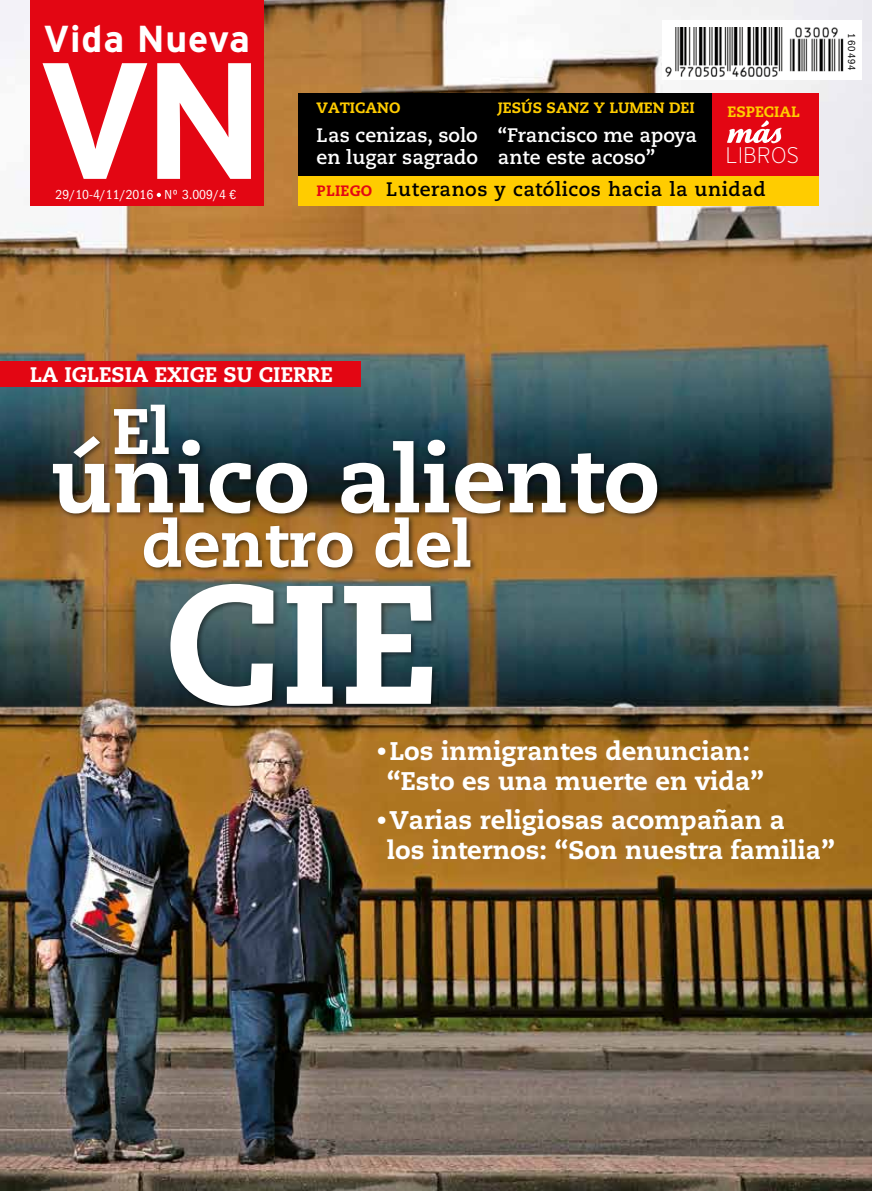
<style>
.page{position:relative;width:872px;height:1191px;background:#fff}
.page>*{position:absolute;margin:0;border:0;box-sizing:border-box;transform-origin:0 0}
.t1{font:800 168.3px "Caecilia LT Std";color:#fff}
.t2{font:800 92.7px "Caecilia LT Std";color:#fff}
.t3{font:800 64.2px/112.8px "Caecilia LT Std";color:#fff}
.t4{font:700 37.5px "Interstate";letter-spacing:.02em;color:#fff}
.t5{font:800 25.5px/30px "Caecilia LT Std";color:#fff;text-align:center}
.t6{font:200 22.5px "Interstate";color:#fff}
.t7{font:800 21px "Caecilia LT Std";color:#fff}
.t8{font:700 19.5px/22.5px "Caecilia LT Std";color:#fff}
.t9{font:700 19.5px "Caecilia LT Std";letter-spacing:.03em;color:#000}
.t10{font:800 15px "Caecilia LT Std";color:#fc0}
.t11{font:condensed 13.5px "ITC Franklin Gothic Std";color:#fff}
.t12{font:condensed 10.5px "ITC Franklin Gothic Std";letter-spacing:.1em;color:#000}
.s1{font-weight:800;font-size:15px;color:#e30613}
.s2{font-family:"ITC Franklin Gothic Std";font-weight:600}
</style>
<div class="page">
<img style="left:0;top:0;width:872px;height:1191px">
<div style="left:662px;top:20px;width:200px;height:60px;background:#fff"></div>
<img style="left:665px;top:28px;width:179px;height:48px">
<div style="left:30px;top:0;width:234px;height:205px;background:#e30613"></div>
<svg style="left:43px;top:63px;width:208px;height:116px"></svg>
<svg style="left:157px;top:193px;width:4px;height:4px"></svg>
<div style="left:168px;top:581px;width:271px;height:131px;background:#000;opacity:.5"></div>
<div style="left:112px;top:403px;width:63px;height:57px;background:#000;opacity:.5"></div>
<div style="left:141px;top:515px;width:336px;height:59px;background:#000;opacity:.5"></div>
<div style="left:51px;top:434px;width:613px;height:86px;background:#000;opacity:.5"></div>
<div style="left:0;top:362px;width:360px;height:25px;background:#e30613"></div>
<div style="left:298px;top:93px;width:457px;height:83px;background:#000"></div>
<div style="left:713px;top:93px;width:106px;height:83px;background:#e30613"></div>
<svg style="left:727px;top:120px;width:54px;height:23px"></svg>
<div style="left:298px;top:176px;width:521px;height:29px;background:#fc0"></div>
<h3 class="t4" style="left:43px;top:16px;width:208px">Vida Nueva</h3>
<p class="t11" style="left:56px;top:187px;width:182px">29/10-4/11/2016 Nº 3.009/4 €</p>
<p class="t10" style="left:316px;top:98px;width:85px">VATICANO</p>
<p class="t8" style="left:316px;top:124px;width:163px">Las cenizas, solo en lugar sagrado</p>
<p class="t10" style="left:498px;top:98px;width:191px">jesús sanz y lumen dei</p>
<p class="t8" style="left:498px;top:124px;width:200px">“Francisco me apoya ante este acoso”</p>
<p class="t10" style="left:727px;top:102px;width:74px">especial</p>
<p class="t6" style="left:725px;top:141px;width:75px">LIBROS</p>
<p class="t9" style="left:316px;top:178px;width:451px"><span class="s1">pliego</span> Luteranos y católicos hacia la unidad</p>
<p class="t12" style="left:857px;top:33px;width:39px;rotate:90deg">160494</p>
<p class="t7" style="left:30px;top:362px;width:303px">la iglesia exige SU cierre</p>
<h3 class="t3" style="left:142px;top:375px;width:332px;text-indent:-30px">El<br>dentro del</h3>
<h2 class="t2" style="left:51px;top:422px;width:610px">único aliento</h2>
<h1 class="t1" style="left:165px;top:540px;width:276px">CIE</h1>
<p class="t5" style="left:374px;top:736px;width:391px"><span class="s2">•</span>Los inmigrantes denuncian: “Esto es una muerte en vida”</p>
<p class="t5" style="left:387px;top:804px;width:449px;text-align:left;text-indent:-13px"><span class="s2">•</span>Varias religiosas acompañan a<br>los internos: “Son nuestra familia”</p>
</div>
